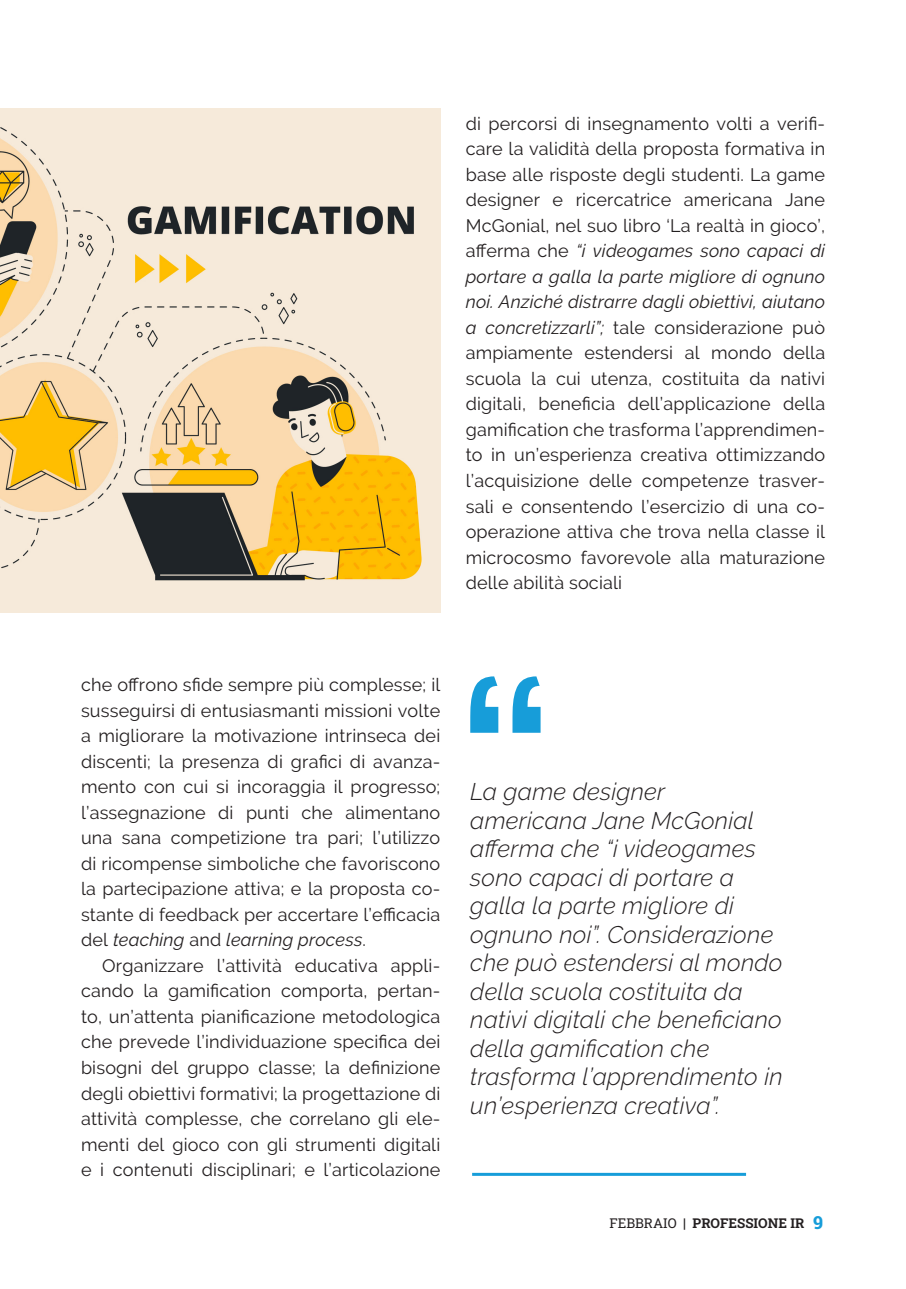
<style>
.page{position:relative;width:906px;height:1289px;background:#fff}
.page>*{position:absolute;margin:0;border:0;box-sizing:border-box;transform-origin:0 0}
.t1{font:italic 300 24px/28.5px "Raleway";letter-spacing:.01em;color:#231f20}
.t2{font:18px/25.5px "Raleway";letter-spacing:.01em;color:#231f20;text-align:justify}
.t3{font:700 13.5px "Roboto Slab";color:#231f20}
.s1{font-style:italic}
.s2{font-weight:400}
.s3{font-weight:800;font-size:18px;color:#179dd9}
</style>
<div class="page">
<hr style="left:472px;top:1172px;width:274px;height:3px;background:#179dd9">
<img style="left:0;top:108px;width:440px;height:504px">
<svg style="left:470px;top:676px;width:70px;height:56px"></svg>
<p class="t2" style="left:466px;top:111px;width:361px">di percorsi di insegnamento volti a verifi&shy;care la validità della proposta formativa in base alle risposte degli studenti. La game designer e ricercatrice americana Jane McGonial, nel suo libro ‘La realtà in gioco’, afferma che <span class="s1">“i videogames sono capaci di portare a galla la parte migliore di ognuno noi. Anziché distrarre dagli obiettivi, aiutano a concretizzarli”;</span> tale considerazione può ampiamente estendersi al mondo della scuola la cui utenza, costituita da nativi digitali, beneficia dell’applicazione della gamification che trasforma l’apprendimen&shy;to in un’esperienza creativa ottimizzando l’acquisizione delle competenze trasver&shy;sali e consentendo l’esercizio di una co&shy;operazione attiva che trova nella classe il microcosmo favorevole alla maturazione delle abilità sociali</p>
<p class="t2" style="left:81px;top:672px;width:361px">che offrono sfide sempre più complesse; il susseguirsi di entusiasmanti missioni volte a migliorare la motivazione intrinseca dei discenti; la presenza di grafici di avanza&shy;mento con cui si incoraggia il progresso; l’assegnazione di punti che alimentano una sana competizione tra pari; l’utilizzo di ricompense simboliche che favoriscono la partecipazione attiva; e la proposta co&shy;stante di feedback per accertare l’efficacia del <span class="s1">teaching</span> and <span class="s1">learning process</span>.</p>
<p class="t2" style="left:81px;top:952px;width:361px;text-indent:21px">Organizzare l’attività educativa appli&shy;cando la gamification comporta, pertan&shy;to, un’attenta pianificazione metodologica che prevede l’individuazione specifica dei bisogni del gruppo classe; la definizione degli obiettivi formativi; la progettazione di attività complesse, che correlano gli ele&shy;menti del gioco con gli strumenti digitali e i contenuti disciplinari; e l’articolazione</p>
<p class="t1" style="left:470px;top:777px;width:314px">La game designer americana Jane McGonial afferma che “i videogames sono capaci di portare a galla la parte migliore di ognuno noi”. Considerazione che può estendersi al mondo della scuola costituita da nativi digitali che beneficiano della gamification che trasforma l’apprendimento in un’esperienza creativa”.</p>
<p class="t3" style="left:609px;top:1213px;width:215px"><span class="s2">FEBBRAIO</span> | PROFESSIONE IR <span class="s3">9</span></p>
</div>
